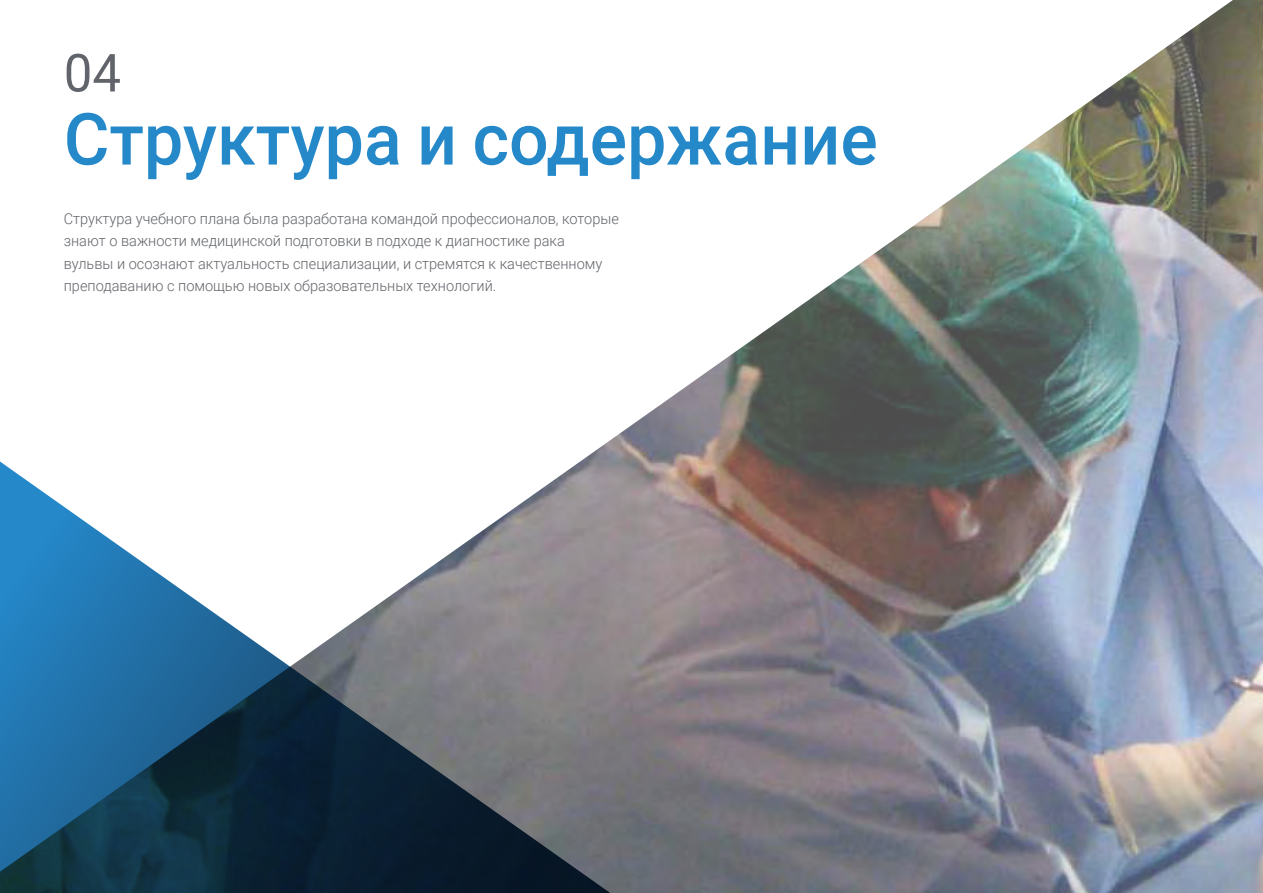
<style>
.page{position:relative;width:1263px;height:893px;background:#fff}
.page>*{position:absolute;margin:0;border:0;box-sizing:border-box;transform-origin:0 0}
.t1{font:500 72px "Roboto";color:#2488c9}
.t2{font:52.5px "Roboto";color:#61646a}
.t3{font:300 15px/22.5px "Roboto";color:#61646a}
</style>
<div class="page">
<img style="left:602px;top:0;width:661px;height:893px">
<svg style="left:0;top:446px;width:640px;height:447px"></svg>
<h2 class="t2" style="left:64px;top:36px;width:59px">04</h2>
<h1 class="t1" style="left:64px;top:89px;width:815px">Структура и содержание</h1>
<p class="t3" style="left:64px;top:207px;width:556px">Структура учебного плана была разработана командой профессионалов, которые знают о важности медицинской подготовки в подходе к диагностике рака<br>вульвы и осознают актуальность специализации, и стремятся к качественному преподаванию с помощью новых образовательных технологий.</p>
</div>
